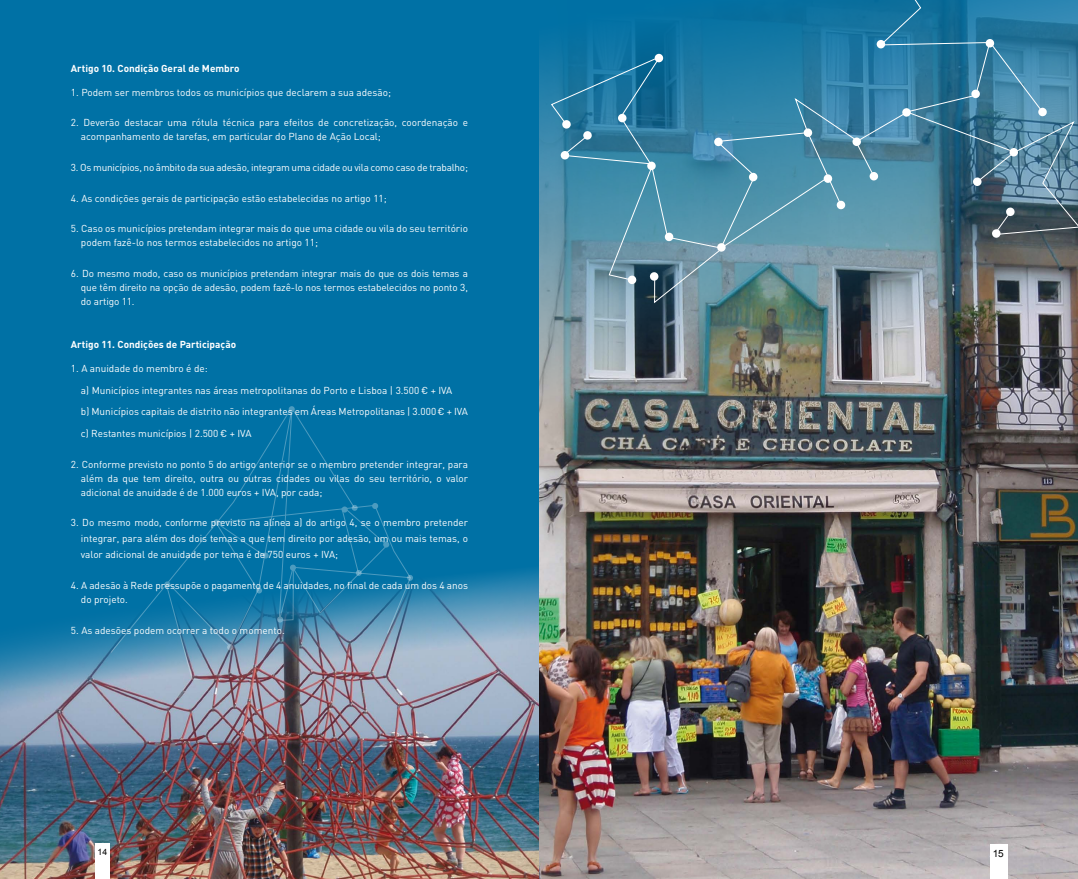
<style>
.page{position:relative;width:1078px;height:879px;background:#fff}
.page>*{position:absolute;margin:0;border:0;box-sizing:border-box;transform-origin:0 0}
.t1{font:10px/14px "DIN";color:#fff}
.t2{font:10px "DIN";letter-spacing:-.02em;color:#fff}
.t3{font:700 10px "DIN";color:#fff}
.t4{font:10px "Arial";color:#000}
.t5{font:8.7px "Arial";color:#000}
</style>
<div class="page">
<div style="left:0;top:0;width:1077px;height:879px;background:#0071a5"></div>
<img style="left:0;top:570px;width:538px;height:309px">
<img style="left:539px;top:46px;width:538px;height:833px">
<div style="left:95px;top:844px;width:15px;height:35px;background:#fff"></div>
<div style="left:989px;top:845px;width:17px;height:34px;background:#fff"></div>
<svg style="left:110px;top:570px;width:54px;height:84px"></svg>
<svg style="left:232px;top:406px;width:120px;height:97px"></svg>
<div style="left:288px;top:406px;width:7px;height:6px;background:#4c9bbf;border-radius:50%"></div>
<svg style="left:164px;top:503px;width:249px;height:177px"></svg>
<img style="left:550px;top:0;width:527px;height:304px">
<p class="t3" style="left:71px;top:62px;width:170px">Artigo 10. Condição Geral de Membro</p>
<p class="t1" style="left:71px;top:85px;width:321px">1. Podem ser membros todos os municípios que declarem a sua adesão;</p>
<p class="t1" style="left:81px;top:115px;width:388px;text-indent:-10px">2. Deverão destacar uma rótula técnica para efeitos de concretização, coordenação e acompanhamento de tarefas, em particular do Plano de Ação Local;</p>
<p class="t2" style="left:71px;top:161px;width:398px">3. Os municípios, no âmbito da sua adesão, integram uma cidade ou vila como caso de trabalho;</p>
<p class="t1" style="left:71px;top:191px;width:317px">4. As condições gerais de participação estão estabelecidas no artigo 11;</p>
<p class="t1" style="left:81px;top:221px;width:388px;text-indent:-10px">5. Caso os municípios pretendam integrar mais do que uma cidade ou vila do seu território podem fazê-lo nos termos estabelecidos no artigo 11;</p>
<p class="t1" style="left:81px;top:266px;width:388px;text-align:justify;text-indent:-10px">6. Do mesmo modo, caso os municípios pretendam integrar mais do que os dois temas a que têm direito na opção de adesão, podem fazê-lo nos termos estabelecidos no ponto 3, do artigo 11.</p>
<p class="t3" style="left:71px;top:338px;width:167px">Artigo 11. Condições de Participação</p>
<p class="t1" style="left:81px;top:357px;width:388px;line-height:21.7px;text-indent:-10px">1. A anuidade do membro é de:<br>a) Municípios integrantes nas áreas metropolitanas do Porto e Lisboa | 3.500 € + IVA<br>b) Municípios capitais de distrito não integrantes em Áreas Metropolitanas | 3.000 € + IVA c) Restantes municípios | 2.500 € + IVA</p>
<p class="t1" style="left:81px;top:457px;width:388px;text-align:justify;text-indent:-10px">2. Conforme previsto no ponto 5 do artigo anterior se o membro pretender integrar, para além da que tem direito, outra ou outras cidades ou vilas do seu território, o valor adicional de anuidade é de 1.000 euros + IVA, por cada;</p>
<p class="t1" style="left:81px;top:514px;width:388px;line-height:16px;text-align:justify;text-indent:-10px">3. Do mesmo modo, conforme previsto na alínea a) do artigo 4, se o membro pretender integrar, para além dos dois temas a que tem direito por adesão, um ou mais temas, o valor adicional de anuidade por tema é de 750 euros + IVA;</p>
<p class="t1" style="left:81px;top:578px;width:388px;text-indent:-10px">4. A adesão à Rede pressupõe o pagamento de 4 anuidades, no final de cada um dos 4 anos do projeto.</p>
<p class="t1" style="left:71px;top:623px;width:215px">5. As adesões podem ocorrer a todo o momento.</p>
<p class="t5" style="left:98px;top:846px;width:11px">14</p>
<p class="t4" style="left:992px;top:847px;width:13px">15</p>
</div>
